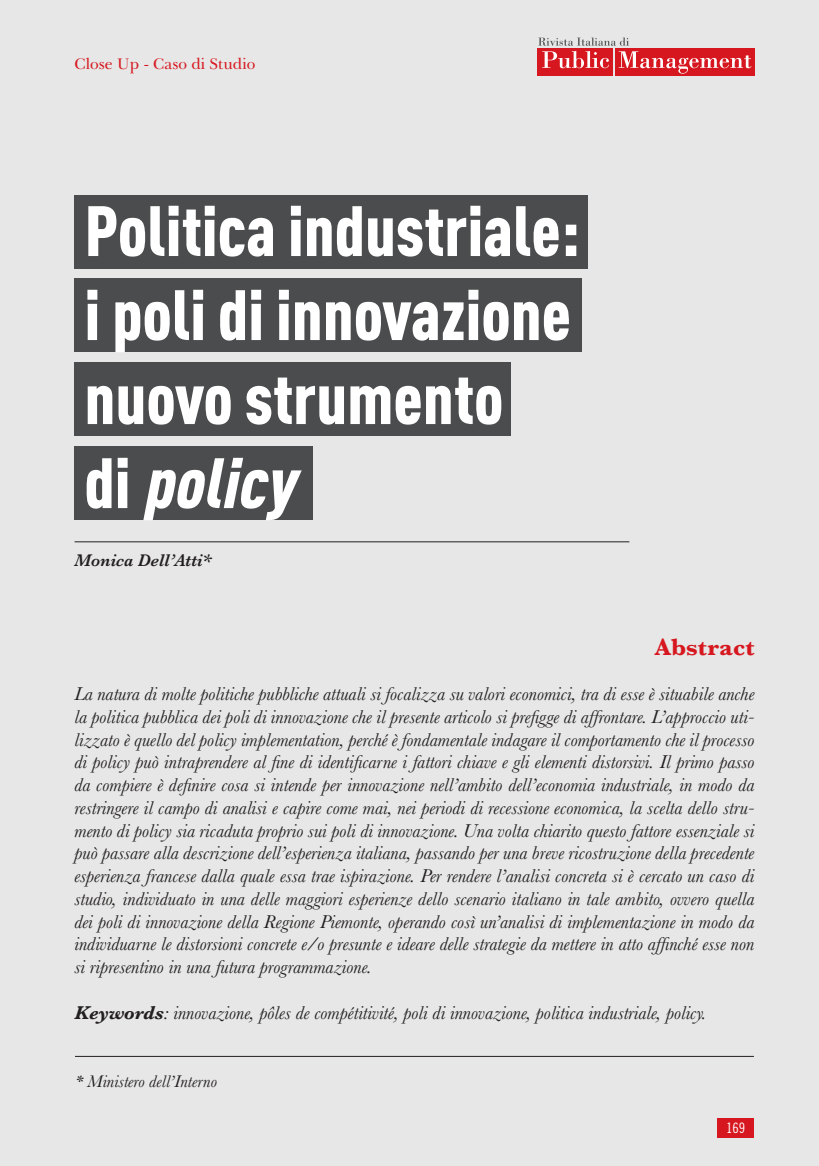
<style>
.page{position:relative;width:819px;height:1166px;background:#e6e7e6}
.page>*{position:absolute;margin:0;border:0;box-sizing:border-box;transform-origin:0 0}
.t1{font:900 70px/84px "DIN Cond";color:#fff}
.t2{font:700 24.5px "Baskerville";letter-spacing:.005em;color:#d7171f}
.t3{font:italic 19.25px/22.8px "Baskerville";color:#231f20;text-align:justify}
.t4{font:italic 17.5px "Baskerville";color:#231f20}
.t5{font:italic 600 17.5px "Baskerville";color:#231f20}
.t6{font:15.75px "Baskerville BT";color:#d7171f}
.t7{font:14.35px "Trade Gothic Cond Eighteen";color:#fff}
.s1{font-style:italic}
.s2{font-weight:700}
</style>
<div class="page">
<div style="left:717px;top:1118px;width:36px;height:20px;background:#d7171f"></div>
<div style="left:537px;top:48px;width:76px;height:27px;background:#d7171f"></div>
<div style="left:615px;top:48px;width:139px;height:27px;background:#d7171f"></div>
<svg style="left:538px;top:37px;width:213px;height:37px"></svg>
<div style="left:75px;top:195px;width:513px;height:73px;background:#4b4c4d"></div>
<div style="left:75px;top:279px;width:507px;height:73px;background:#4b4c4d"></div>
<div style="left:75px;top:363px;width:436px;height:73px;background:#4b4c4d"></div>
<div style="left:75px;top:446px;width:238px;height:74px;background:#4b4c4d"></div>
<hr style="left:75px;top:541px;width:554px;height:1px;background:#231f20">
<hr style="left:75px;top:1056px;width:678px;height:1px;background:#231f20">
<p class="t6" style="left:74px;top:52px;width:95px">Special Focus</p>
<p class="t6" style="left:74px;top:53px;width:182px">Close Up - Caso di Studio</p>
<h1 class="t1" style="left:84px;top:187px;width:497px">Politica industriale: i poli di innovazione nuovo strumento<br>d i <span class="s1">policy</span></h1>
<p class="t5" style="left:75px;top:548px;width:139px">Monica Dell’Atti*</p>
<p class="t2" style="left:655px;top:629px;width:101px">Abstract</p>
<p class="t3" style="left:74px;top:682px;width:681px">La natura di molte politiche pubbliche attuali si focalizza su valori economici, tra di esse è situabile anche la politica pubblica dei poli di innovazione che il presente articolo si prefigge di affrontare. L’approccio uti&shy;lizzato è quello del policy implementation, perché è fondamentale indagare il comportamento che il processo di policy può intraprendere al fine di identificarne i fattori chiave e gli elementi distorsivi. Il primo passo da compiere è definire cosa si intende per innovazione nell’ambito dell’economia industriale, in modo da restringere il campo di analisi e capire come mai, nei periodi di recessione economica, la scelta dello stru&shy;mento di policy sia ricaduta proprio sui poli di innovazione. Una volta chiarito questo fattore essenziale si può passare alla descrizione dell’esperienza italiana, passando per una breve ricostruzione della precedente esperienza francese dalla quale essa trae ispirazione. Per rendere l’analisi concreta si è cercato un caso di studio, individuato in una delle maggiori esperienze dello scenario italiano in tale ambito, ovvero quella dei poli di innovazione della Regione Piemonte, operando così un’analisi di implementazione in modo da individuarne le distorsioni concrete e/o presunte e ideare delle strategie da mettere in atto affinché esse non si ripresentino in una futura programmazione.</p>
<p class="t3" style="left:74px;top:1001px;width:633px"><span class="s2">Keywords</span>: innovazione, pôles de compétitivité, poli di innovazione, politica industriale, policy.</p>
<p class="t4" style="left:75px;top:1069px;width:144px">* Ministero dell’Interno</p>
<p class="t7" style="left:726px;top:1120px;width:21px">169</p>
</div>
